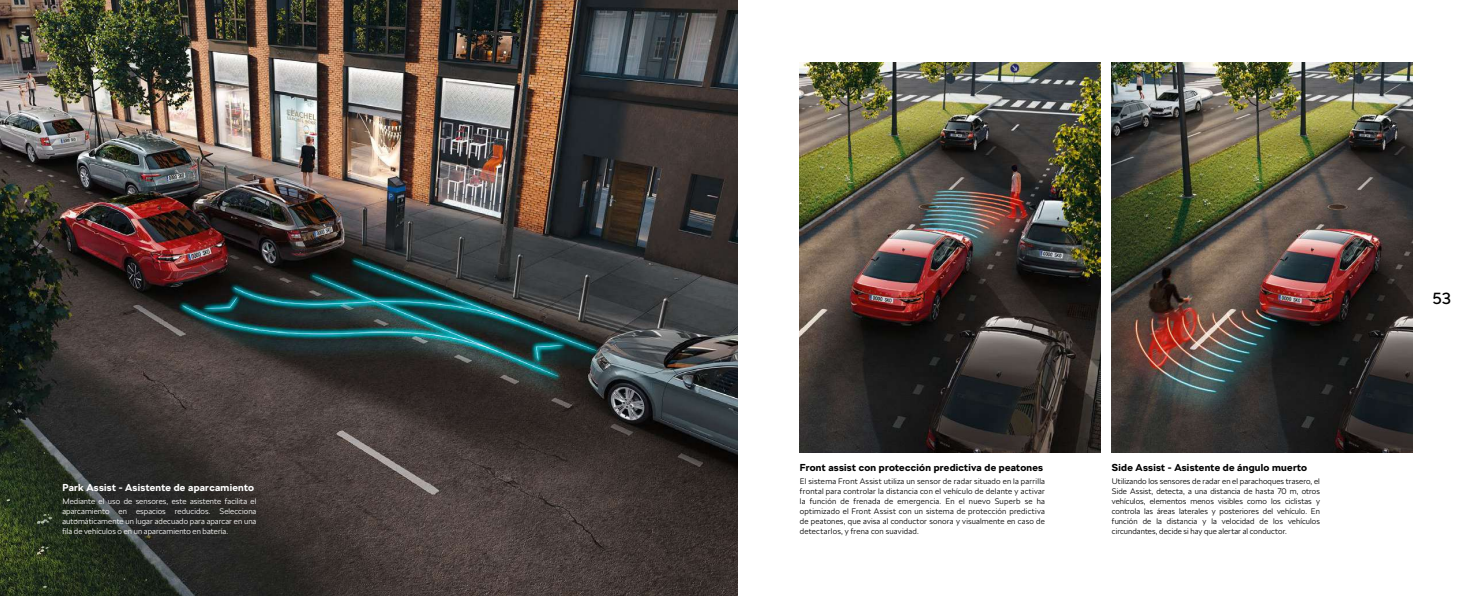
<style>
.page{position:relative;width:1475px;height:596px;background:#fff}
.page>*{position:absolute;margin:0;border:0;box-sizing:border-box;transform-origin:0 0}
.t1{font:16px "SKODA Next";color:#000}
.t2{font:700 10px "SKODA Next";letter-spacing:.025em;color:#000}
.t3{font:700 10px "SKODA Next";letter-spacing:.03em;color:#fff}
.t4{font:300 8px/10px "SKODA Next";letter-spacing:.015em;color:#000;text-align:justify}
.t5{font:300 8px/10px "SKODA Next";letter-spacing:.005em;color:#fff;text-align:justify}
</style>
<div class="page">
<img style="left:799px;top:62px;width:301px;height:390px">
<img style="left:1111px;top:62px;width:301px;height:390px">
<img style="left:0;top:0;width:737px;height:595px">
<p class="t3" style="left:62px;top:481px;width:193px">Park Assist - Asistente de aparcamiento</p>
<p class="t5" style="left:62px;top:495px;width:195px">Mediante el uso de sensores, este asistente facilita el aparcamiento en espacios reducidos. Selecciona automáticamente un lugar adecuado para aparcar en una fila de vehículos o en un aparcamiento en batería.</p>
<p class="t2" style="left:799px;top:461px;width:245px">Front assist con protección predictiva de peatones</p>
<p class="t4" style="left:799px;top:475px;width:246px">El sistema Front Assist utiliza un sensor de radar situado en la parrilla frontal para controlar la distancia con el vehículo de delante y activar la función de frenada de emergencia. En el nuevo Superb se ha optimizado el Front Assist con un sistema de protección predictiva de peatones, que avisa al conductor sonora y visualmente en caso de detectarlos, y frena con suavidad.</p>
<p class="t2" style="left:1111px;top:461px;width:197px">Side Assist - Asistente de ángulo muerto</p>
<p class="t4" style="left:1111px;top:475px;width:209px">Utilizando los sensores de radar en el parachoques trasero, el Side Assist, detecta, a una distancia de hasta 70 m, otros vehículos, elementos menos visibles como los ciclistas y controla las áreas laterales y posteriores del vehículo. En función de la distancia y la velocidad de los vehículos circundantes, decide si hay que alertar al conductor.</p>
<h1 class="t1" style="left:1431px;top:288px;width:20px">53</h1>
</div>
